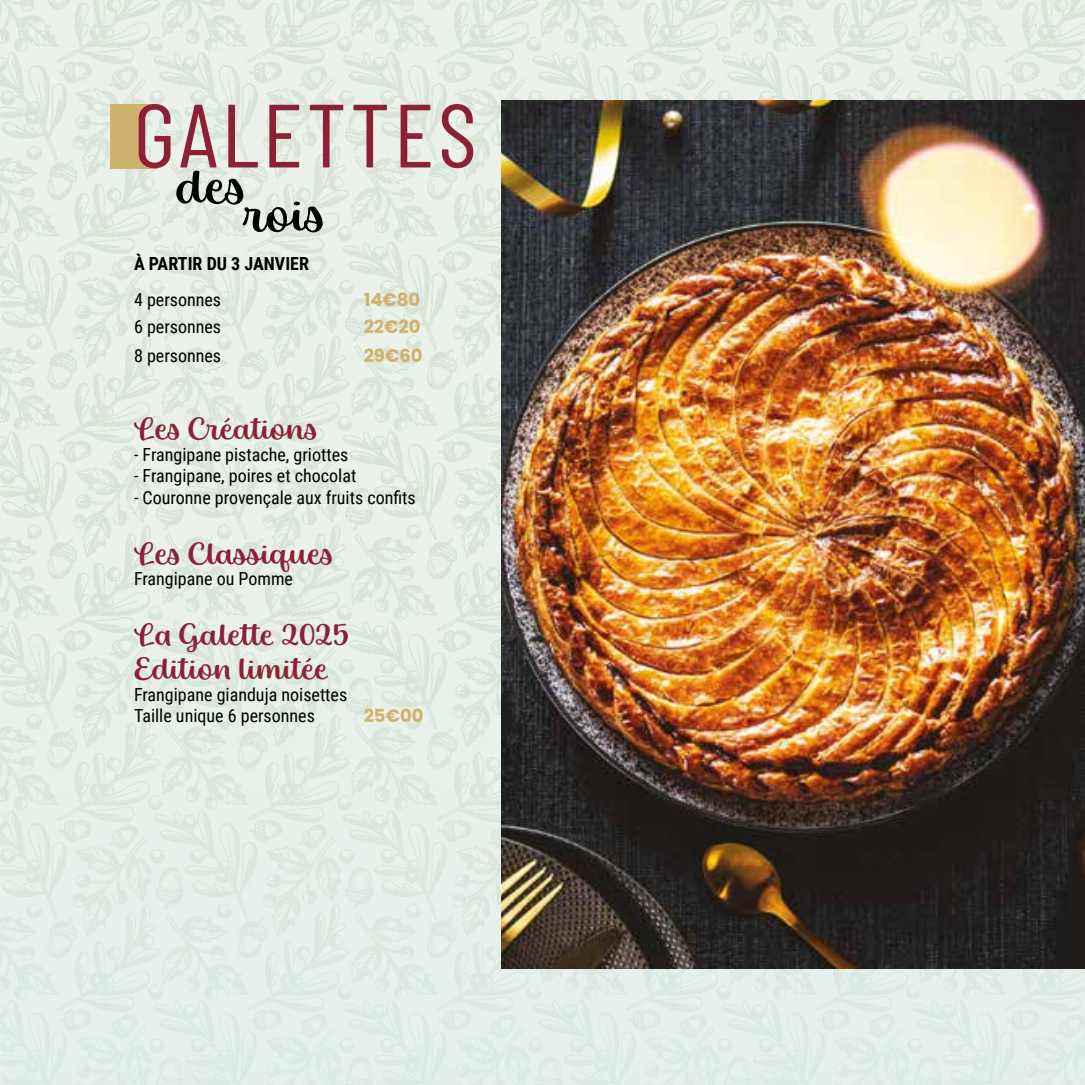
<style>
.page{position:relative;width:1085px;height:1085px;background:#fff}
.page>*{position:absolute;margin:0;border:0;box-sizing:border-box;transform-origin:0 0}
.t1{font:89.55px "Barlow Condensed";letter-spacing:.04em;color:#8c2135;scale:1.05 1}
.t2{font:53.55px "Baguet Script";color:#000}
.t3{font:33.75px/33.8px "Baguet Script";color:#8c2135}
.t4{font:18px/21.6px "Roboto Condensed";color:#000}
.t5{font:700 18px "Poppins";color:#d0b270}
.t6{font:700 18px "Roboto Condensed";color:#000}
</style>
<div class="page">
<img style="left:0;top:0;width:1084px;height:1084px">
<img style="left:501px;top:101px;width:583px;height:867px">
<div style="left:111px;top:104px;width:33px;height:64px;background:#d0b270"></div>
<div style="left:124px;top:104px;width:34px;height:5px;background:#d0b270"></div>
<div style="left:124px;top:163px;width:34px;height:5px;background:#d0b270"></div>
<h1 class="t1" style="left:133px;top:71px;width:329px">GALETTES</h1>
<h2 class="t2" style="left:243px;top:180px;width:85px">rois</h2>
<p class="t6" style="left:134px;top:251px;width:176px">À PARTIR DU 3 JANVIER</p>
<p class="t4" style="left:134px;top:288px;width:89px">4 personnes</p>
<p class="t5" style="left:363px;top:289px;width:58px">14€80</p>
<p class="t4" style="left:134px;top:315px;width:89px">6 personnes</p>
<p class="t5" style="left:363px;top:316px;width:58px">22€20</p>
<p class="t4" style="left:134px;top:344px;width:89px">8 personnes</p>
<p class="t5" style="left:363px;top:345px;width:60px">29€60</p>
<h2 class="t2" style="left:176px;top:153px;width:73px">des</h2>
<h3 class="t3" style="left:134px;top:413px;width:186px">Les Créations</h3>
<p class="t4" style="left:134px;top:442px;width:216px">- Frangipane pistache, griottes</p>
<p class="t4" style="left:134px;top:464px;width:224px">- Frangipane, poires et chocolat</p>
<p class="t4" style="left:134px;top:486px;width:283px">- Couronne provençale aux fruits confits</p>
<h3 class="t3" style="left:134px;top:538px;width:202px">Les Classiques</h3>
<p class="t4" style="left:134px;top:567px;width:160px">Frangipane ou Pomme</p>
<h3 class="t3" style="left:134px;top:619px;width:216px">La Galette 2025<br>Edition limitée</h3>
<p class="t4" style="left:134px;top:682px;width:215px">Frangipane gianduja noisettes<br>Taille unique 6 personnes</p>
<p class="t5" style="left:363px;top:705px;width:61px">25€00</p>
</div>
